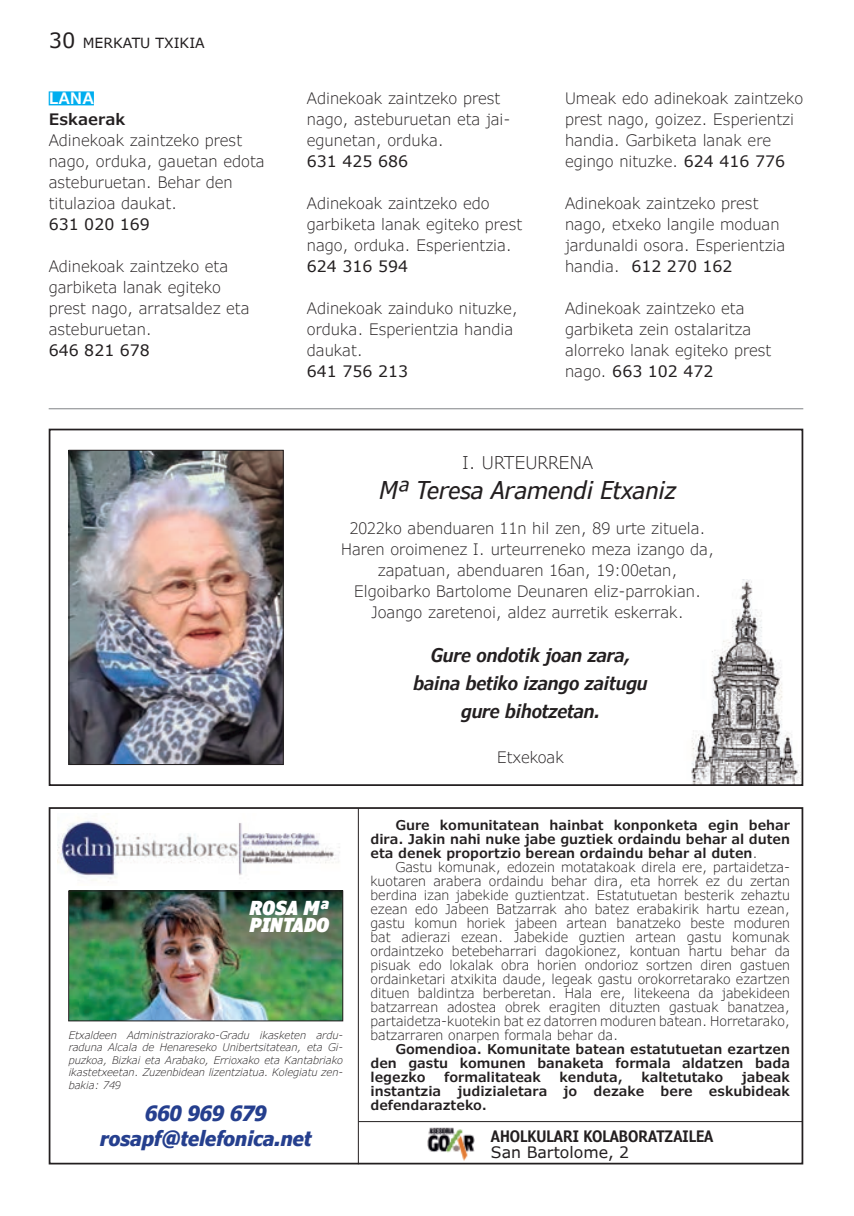
<style>
.page{position:relative;width:854px;height:1216px;background:#fff}
.page>*{position:absolute;margin:0;border:0;box-sizing:border-box;transform-origin:0 0}
.t1{font:italic condensed 24.5px "Verdana Pro";color:#231f20}
.t2{font:italic 700 condensed 21px "Verdana Pro";color:#253f8e}
.t3{font:italic 600 condensed 19.25px "Verdana Pro";letter-spacing:-.005em;color:#231f20}
.t4{font:italic 900 condensed 19.25px "Verdana Pro";color:#fff}
.t5{font:300 17.5px "Verdana Pro";color:#231f20}
.t6{font:300 15.75px/21px "Verdana Pro";color:#231f20}
.t7{font:15.75px "Verdana Pro";color:#231f20}
.t8{font:600 condensed 15.75px "Verdana Pro";color:#231f20}
.t9{font:600 15.75px "Verdana Pro";color:#231f20}
.t10{font:600 15.75px "Verdana Pro";color:#fff}
.t11{font:14px "Verdana Pro";color:#231f20}
.t12{font:300 13.47px/14px "Verdana Pro";color:#231f20;text-align:justify}
.t13{font:600 13.47px/14px "Verdana Pro";color:#231f20;text-align:justify}
.t14{font:italic 300 10.5px/12.6px "Verdana Pro";color:#231f20;text-align:justify}
.s1{font-size:21px}
.s2{font-weight:400}
.s3{font-weight:300}
</style>
<div class="page">
<div style="left:49px;top:91px;width:45px;height:14px;background:#00aeef"></div>
<img style="left:58px;top:817px;width:282px;height:65px">
<div style="left:49px;top:807px;width:754px;height:357px;border:2px solid #231f20"></div>
<img style="left:70px;top:892px;width:271px;height:127px">
<div style="left:68px;top:890px;width:275px;height:131px;border:1px solid #231f20"></div>
<hr style="left:358px;top:808px;width:1px;height:356px;background:#231f20">
<hr style="left:358px;top:1121px;width:444px;height:1px;background:#231f20">
<img style="left:427px;top:1127px;width:48px;height:34px">
<hr style="left:49px;top:408px;width:754px;height:1px;background:#808285">
<img style="left:691px;top:579px;width:109px;height:204px">
<div style="left:49px;top:428px;width:754px;height:358px;border:2px solid #231f20"></div>
<img style="left:70px;top:452px;width:211px;height:311px">
<div style="left:68px;top:450px;width:215px;height:315px;border:1px solid #231f20"></div>
<p class="t11" style="left:49px;top:34px;width:158px"><span class="s1">30</span> MERKATU TXIKIA</p>
<p class="t10" style="left:49px;top:88px;width:47px">LANA</p>
<p class="t9" style="left:49px;top:109px;width:78px">Eskaerak</p>
<p class="t6" style="left:49px;top:130px;width:217px">Adinekoak zaintzeko prest nago, orduka, gauetan edota asteburuetan. Behar den titulazioa daukat.</p>
<p class="t7" style="left:49px;top:214px;width:103px">631 020 169</p>
<p class="t6" style="left:49px;top:256px;width:202px">Adinekoak zaintzeko eta garbiketa lanak egiteko prest nago, arratsaldez eta asteburuetan.</p>
<p class="t7" style="left:49px;top:340px;width:103px">646 821 678</p>
<p class="t6" style="left:307px;top:88px;width:205px">Adinekoak zaintzeko prest nago, asteburuetan eta jai&shy;egunetan, orduka.</p>
<p class="t7" style="left:307px;top:151px;width:103px">631 425 686</p>
<p class="t6" style="left:307px;top:193px;width:217px">Adinekoak zaintzeko edo garbiketa lanak egiteko prest nago, orduka. Esperientzia.<br><span class="s2">624 316 594</span></p>
<p class="t6" style="left:307px;top:298px;width:212px">Adinekoak zainduko nituzke, orduka. Esperientzia handia daukat.</p>
<p class="t7" style="left:307px;top:361px;width:103px">641 756 213</p>
<p class="t6" style="left:565px;top:88px;width:240px">Umeak edo adinekoak zaintzeko prest nago, goizez. Esperientzi handia. Garbiketa lanak ere egingo nituzke. <span class="s2">624 416 776</span></p>
<p class="t6" style="left:565px;top:193px;width:222px">Adinekoak zaintzeko prest nago, etxeko langile moduan jardunaldi osora. Esperientzia handia. <span class="s2">612 270 162</span></p>
<p class="t6" style="left:565px;top:298px;width:208px">Adinekoak zaintzeko eta garbiketa zein ostalaritza alorreko lanak egiteko prest nago. <span class="s2">663 102 472</span></p>
<p class="t5" style="left:462px;top:451px;width:132px">I. URTEURRENA</p>
<p class="t1" style="left:379px;top:474px;width:298px">Mª Teresa Aramendi Etxaniz</p>
<p class="t6" style="left:349px;top:518px;width:357px">2022ko abenduaren 11n hil zen, 89 urte zituela.</p>
<p class="t6" style="left:341px;top:539px;width:374px">Haren oroimenez I. urteurreneko meza izango da,</p>
<p class="t6" style="left:378px;top:560px;width:301px">zapatuan, abenduaren 16an, 19:00etan,</p>
<p class="t6" style="left:354px;top:581px;width:348px">Elgoibarko Bartolome Deunaren eliz-parrokian.</p>
<p class="t6" style="left:371px;top:602px;width:314px">Joango zaretenoi, aldez aurretik eskerrak.</p>
<p class="t3" style="left:431px;top:642px;width:201px">Gure ondotik joan zara,</p>
<p class="t3" style="left:413px;top:670px;width:235px">baina betiko izango zaitugu</p>
<p class="t3" style="left:461px;top:698px;width:141px">gure bihotzetan.</p>
<p class="t6" style="left:497px;top:747px;width:68px">Etxekoak</p>
<p class="t4" style="left:249px;top:894px;width:81px">ROSA Mª</p>
<p class="t4" style="left:249px;top:912px;width:81px">PINTADO</p>
<p class="t14" style="left:69px;top:1028px;width:276px">Etxaldeen Administraziorako-Gradu ikasketen ardu&shy;raduna Alcala de Henareseko Unibertsitatean, eta Gi&shy;puzkoa, Bizkai eta Arabako, Errioxako eta Kantabriako ikastetxeetan. Zuzenbidean lizentziatua. Kolegiatu zen&shy;bakia: 749</p>
<p class="t2" style="left:145px;top:1099px;width:123px">660 969 679</p>
<p class="t2" style="left:100px;top:1124px;width:213px">rosapf@telefonica.net</p>
<p class="t13" style="left:370px;top:818px;width:421px;text-indent:25px">Gure komunitatean hainbat konponketa egin behar dira. Jakin nahi nuke jabe guztiek ordaindu behar al duten eta denek proportzio berean ordaindu behar al duten<span class="s3">.</span></p>
<p class="t12" style="left:370px;top:860px;width:421px;text-indent:25px">Gastu komunak, edozein motatakoak direla ere, partaidetza&shy;kuotaren arabera ordaindu behar dira, eta horrek ez du zertan berdina izan jabekide guztientzat. Estatutuetan besterik zehaztu ezean edo Jabeen Batzarrak aho batez erabakirik hartu ezean, gastu komun horiek jabeen artean banatzeko beste moduren bat adierazi ezean. Jabekide guztien artean gastu komunak ordaintzeko betebeharrari dagokionez, kontuan hartu behar da pisuak edo lokalak obra horien ondorioz sortzen diren gastuen ordainketari atxikita daude, legeak gastu orokorretarako ezartzen dituen baldintza berberetan. Hala ere, litekeena da jabekideen batzarrean adostea obrek eragiten dituzten gastuak banatzea, partaidetza-kuotekin bat ez datorren moduren batean. Horretarako, batzarraren onarpen formala behar da.</p>
<p class="t13" style="left:370px;top:1042px;width:421px;text-indent:25px">Gomendioa. Komunitate batean estatutuetan ezartzen den gastu komunen banaketa formala aldatzen bada legezko</p>
<p class="t13" style="left:444px;top:1070px;width:98px">formalitateak</p>
<p class="t13" style="left:559px;top:1070px;width:65px">kenduta,</p>
<p class="t13" style="left:641px;top:1070px;width:83px">kaltetutako</p>
<p class="t13" style="left:370px;top:1070px;width:421px;text-indent:371px">jabeak instantzia judizialetara jo dezake bere eskubideak defendarazteko.</p>
<p class="t8" style="left:491px;top:1125px;width:224px">AHOLKULARI KOLABORATZAILEA</p>
<p class="t7" style="left:491px;top:1141px;width:140px">San Bartolome, 2</p>
</div>
